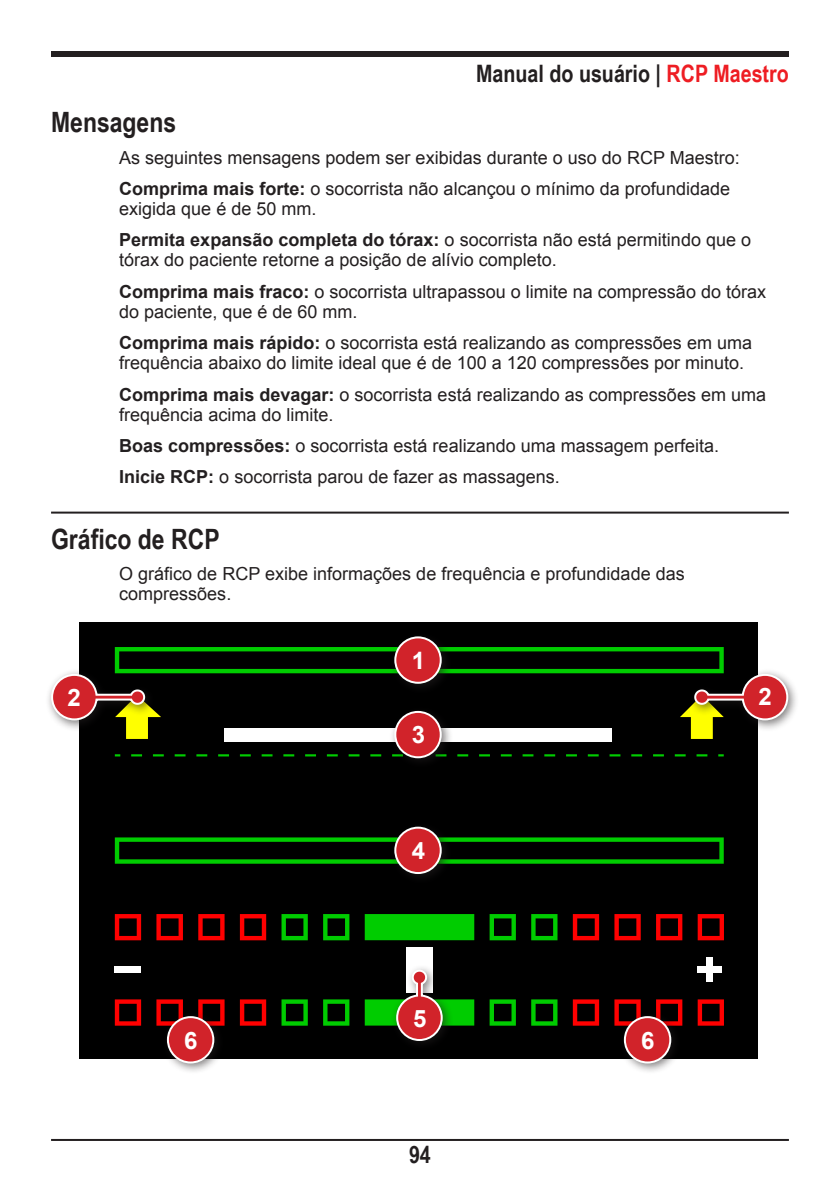
<style>
.page{position:relative;width:840px;height:1191px;background:#fff}
.page>*{position:absolute;margin:0;border:0;box-sizing:border-box;transform-origin:0 0}
.Sub_titulo{font:700 28px "Arial Narrow";color:#231f20}
.t1{font:700 24px "Arial Narrow";color:#231f20}
.Numero-indicador{font:700 24px "Arial";color:#fff}
.Numero_bullet{font:700 24px "Arial";color:#fff}
.texto_padrao{font:18px/20px "Arial";color:#231f20}
.texto_padrao_linha{font:18px "Arial";color:#231f20}
.s1{color:#ee1d23}
.s2{font-weight:700}
</style>
<div class="page">
<div style="left:51px;top:51px;width:737px;height:6px;background:#231f20"></div>
<hr style="left:51px;top:1139px;width:737px;height:2px;background:#231f20">
<hr style="left:51px;top:511px;width:737px;height:2px;background:#231f20">
<div style="left:80px;top:622px;width:677px;height:436px;background:#000"></div>
<div style="left:115px;top:966px;width:26px;height:7px;background:#fff"></div>
<svg style="left:115px;top:999px;width:26px;height:26px"></svg>
<svg style="left:156px;top:999px;width:27px;height:26px"></svg>
<svg style="left:198px;top:999px;width:26px;height:11px"></svg>
<svg style="left:240px;top:999px;width:26px;height:26px"></svg>
<svg style="left:281px;top:999px;width:26px;height:26px"></svg>
<svg style="left:323px;top:999px;width:26px;height:26px"></svg>
<svg style="left:489px;top:999px;width:26px;height:26px"></svg>
<svg style="left:531px;top:999px;width:26px;height:26px"></svg>
<svg style="left:572px;top:999px;width:26px;height:26px"></svg>
<svg style="left:614px;top:999px;width:26px;height:26px"></svg>
<svg style="left:656px;top:999px;width:26px;height:11px"></svg>
<svg style="left:697px;top:999px;width:26px;height:26px"></svg>
<svg style="left:115px;top:914px;width:26px;height:26px"></svg>
<svg style="left:156px;top:914px;width:27px;height:26px"></svg>
<svg style="left:198px;top:914px;width:26px;height:26px"></svg>
<svg style="left:240px;top:914px;width:26px;height:26px"></svg>
<svg style="left:281px;top:914px;width:26px;height:26px"></svg>
<svg style="left:323px;top:914px;width:26px;height:26px"></svg>
<svg style="left:489px;top:914px;width:26px;height:26px"></svg>
<div style="left:406px;top:947px;width:26px;height:45px;background:#fff"></div>
<svg style="left:531px;top:914px;width:26px;height:26px"></svg>
<svg style="left:572px;top:914px;width:26px;height:26px"></svg>
<svg style="left:614px;top:914px;width:26px;height:26px"></svg>
<svg style="left:656px;top:914px;width:26px;height:26px"></svg>
<svg style="left:697px;top:914px;width:26px;height:26px"></svg>
<div style="left:364px;top:914px;width:110px;height:26px;background:#0c0"></div>
<svg style="left:131px;top:754px;width:592px;height:2px"></svg>
<div style="left:224px;top:728px;width:387px;height:13px;background:#fff"></div>
<svg style="left:115px;top:837px;width:608px;height:26px"></svg>
<div style="left:697px;top:966px;width:24px;height:7px;background:#fff"></div>
<div style="left:705px;top:957px;width:7px;height:25px;background:#fff"></div>
<div style="left:45px;top:668px;width:111px;height:64px;background:#231f20;opacity:.58"></div>
<div style="left:390px;top:964px;width:63px;height:88px;background:#231f20;opacity:.58"></div>
<svg style="left:364px;top:968px;width:110px;height:74px"></svg>
<svg style="left:395px;top:637px;width:45px;height:46px"></svg>
<div style="left:394px;top:636px;width:47px;height:48px;border:2px solid #fff;border-radius:50%"></div>
<div style="left:388px;top:821px;width:65px;height:64px;background:#231f20;opacity:.58"></div>
<div style="left:395px;top:827px;width:45px;height:46px;background:#d1232a;border-radius:50%"></div>
<div style="left:394px;top:826px;width:47px;height:48px;border:2px solid #fff;border-radius:50%"></div>
<div style="left:161px;top:1010px;width:65px;height:64px;background:#231f20;opacity:.58"></div>
<div style="left:168px;top:1017px;width:45px;height:45px;background:#d1232a;border-radius:50%"></div>
<div style="left:167px;top:1016px;width:47px;height:47px;border:2px solid #fff;border-radius:50%"></div>
<div style="left:388px;top:705px;width:65px;height:64px;background:#231f20;opacity:.58"></div>
<div style="left:395px;top:712px;width:45px;height:45px;background:#d1232a;border-radius:50%"></div>
<div style="left:394px;top:711px;width:47px;height:47px;border:2px solid #fff;border-radius:50%"></div>
<div style="left:617px;top:1010px;width:65px;height:64px;background:#231f20;opacity:.58"></div>
<div style="left:624px;top:1017px;width:46px;height:45px;background:#d1232a;border-radius:50%"></div>
<div style="left:623px;top:1016px;width:48px;height:47px;border:2px solid #fff;border-radius:50%"></div>
<div style="left:688px;top:668px;width:111px;height:64px;background:#231f20;opacity:.58"></div>
<svg style="left:50px;top:647px;width:738px;height:92px"></svg>
<h2 class="t1" style="left:476px;top:55px;width:314px">Manual do usuário | <span class="s1">RCP Maestro</span></h2>
<p class="Sub_titulo" style="left:51px;top:101px;width:127px">Mensagens</p>
<p class="texto_padrao" style="left:119px;top:148px;width:622px">As seguintes mensagens podem ser exibidas durante o uso do RCP Maestro:</p>
<p class="texto_padrao" style="left:119px;top:179px;width:612px"><span class="s2">Comprima mais forte:</span> o socorrista não alcançou o mínimo da profundidade exigida que é de 50 mm.</p>
<p class="texto_padrao" style="left:119px;top:230px;width:633px"><span class="s2">Permita expansão completa do tórax:</span> o socorrista não está permitindo que o tórax do paciente retorne a posição de alívio completo.</p>
<p class="texto_padrao" style="left:119px;top:282px;width:648px"><span class="s2">Comprima mais fraco:</span> o socorrista ultrapassou o limite na compressão do tórax do paciente, que é de 60 mm.</p>
<p class="texto_padrao" style="left:119px;top:333px;width:634px"><span class="s2">Comprima mais rápido:</span> o socorrista está realizando as compressões em uma frequência abaixo do limite ideal que é de 100 a 120 compressões por minuto.</p>
<p class="texto_padrao" style="left:119px;top:384px;width:648px"><span class="s2">Comprima mais devagar:</span> o socorrista está realizando as compressões em uma frequência acima do limite.</p>
<p class="texto_padrao" style="left:119px;top:436px;width:601px"><span class="s2">Boas compressões:</span> o socorrista está realizando uma massagem perfeita.</p>
<p class="texto_padrao_linha" style="left:119px;top:465px;width:442px"><span class="s2">Inicie RCP:</span> o socorrista parou de fazer as massagens.</p>
<p class="Sub_titulo" style="left:51px;top:517px;width:170px">Gráfico de RCP</p>
<p class="texto_padrao" style="left:119px;top:564px;width:566px">O gráfico de RCP exibe informações de frequência e profundidade das compressões.</p>
<p class="Numero_bullet" style="left:68px;top:682px;width:15px">2</p>
<p class="Numero-indicador" style="left:184px;top:1024px;width:15px">6</p>
<p class="Numero-indicador" style="left:411px;top:644px;width:15px">1</p>
<p class="Numero-indicador" style="left:411px;top:719px;width:15px">3</p>
<p class="Numero-indicador" style="left:411px;top:835px;width:15px">4</p>
<p class="Numero_bullet" style="left:413px;top:1002px;width:15px">5</p>
<h2 class="t1" style="left:409px;top:1136px;width:23px">94</h2>
<p class="Numero_bullet" style="left:758px;top:681px;width:15px">2</p>
<p class="Numero-indicador" style="left:641px;top:1024px;width:15px">6</p>
</div>
